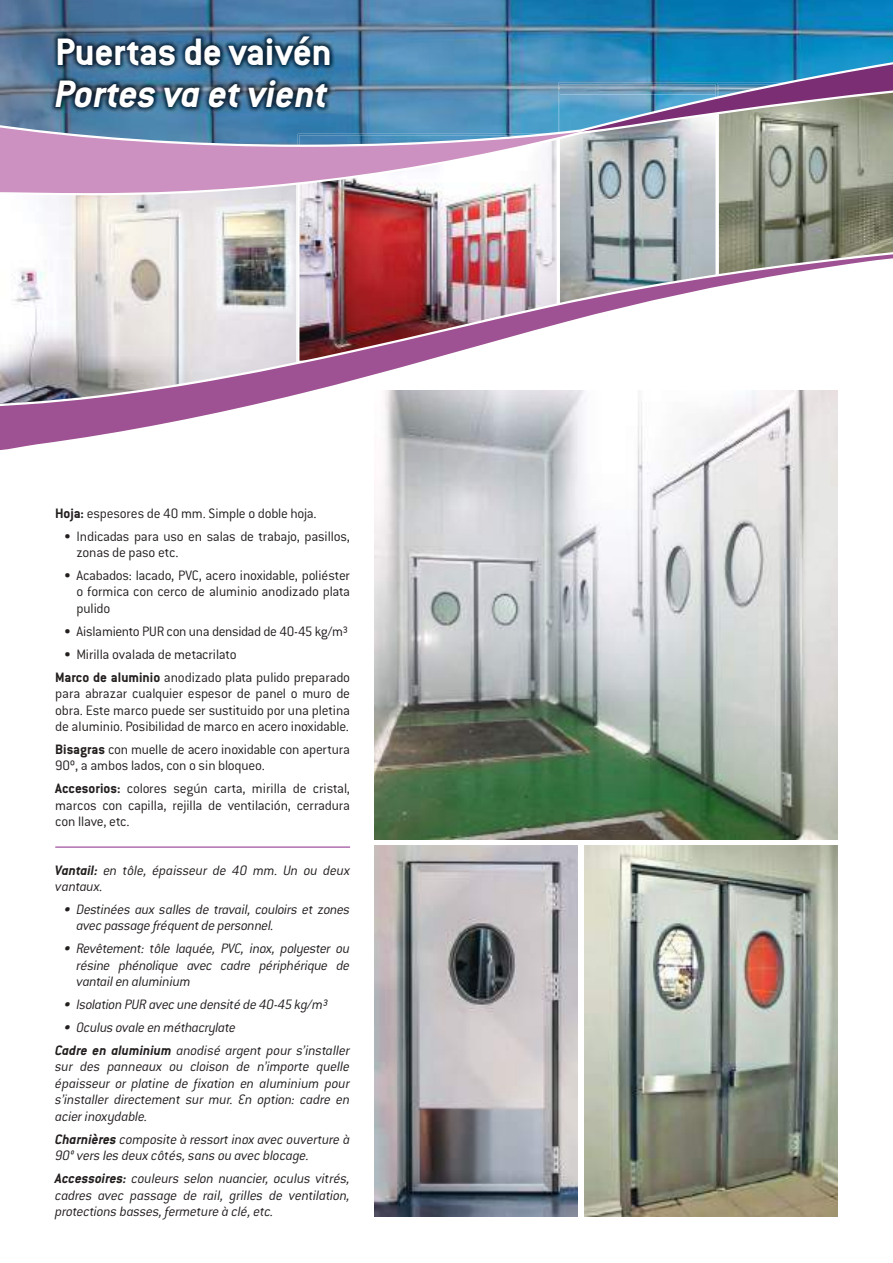
<style>
.page{position:relative;width:893px;height:1263px;background:#fff}
.page>*{position:absolute;margin:0;border:0;box-sizing:border-box;transform-origin:0 0}
.t1{font:700 42px "Conduit ITC Std";letter-spacing:-.01em;color:#fff}
.t2{font:italic 700 42px "Conduit ITC Std";color:#fff}
.t3{font:italic 300 15px/16.5px "Conduit ITC Std";letter-spacing:-.015em;color:#241f1f}
.t4{font:300 15px/16.5px "Conduit ITC Std";letter-spacing:-.015em;color:#241f1f}
.s1{font-weight:700}
</style>
<div class="page">
<img style="left:0;top:0;width:893px;height:23px">
<img style="left:0;top:23px;width:893px;height:207px">
<img style="left:0;top:230px;width:893px;height:220px">
<img style="left:374px;top:391px;width:464px;height:449px">
<img style="left:374px;top:846px;width:204px;height:370px">
<img style="left:585px;top:846px;width:253px;height:370px">
<hr style="left:55px;top:846px;width:295px;height:2px;background:#943e98">
<img style="left:51px;top:31px;width:284px;height:82px">
<h1 class="t1" style="left:55px;top:26px;width:278px">Puertas de vaivén</h1>
<h1 class="t2" style="left:55px;top:68px;width:274px">Portes va et vient</h1>
<p class="t4" style="left:55px;top:504px;width:263px"><span class="s1">Hoja:</span> espesores de 40 mm. Simple o doble hoja.</p>
<p class="t4" style="left:77px;top:527px;width:275px;text-indent:-13px">• Indicadas para uso en salas de trabajo, pasillos, zonas de paso etc.</p>
<p class="t4" style="left:77px;top:566px;width:275px;text-align:justify;text-indent:-13px">• Acabados: lacado, PVC, acero inoxidable, poliéster o formica con cerco de aluminio anodizado plata pulido</p>
<p class="t4" style="left:64px;top:622px;width:286px">• Aislamiento PUR con una densidad de 40-45 kg/m³</p>
<p class="t4" style="left:55px;top:642px;width:296px;line-height:22.8px;text-indent:9px">• Mirilla ovalada de metacrilato<br><span class="s1">Marco de aluminio</span> anodizado plata pulido preparado</p>
<p class="t4" style="left:55px;top:685px;width:296px;text-align:justify">para abrazar cualquier espesor de panel o muro de obra. Este marco puede ser sustituido por una pletina de aluminio. Posibilidad de marco en acero inoxidable.</p>
<p class="t4" style="left:55px;top:740px;width:296px"><span class="s1">Bisagras</span> con muelle de acero inoxidable con apertura<br>90º, a ambos lados, con o sin bloqueo.</p>
<p class="t4" style="left:55px;top:780px;width:296px;text-align:justify"><span class="s1">Accesorios:</span> colores según carta, mirilla de cristal, marcos con capilla, rejilla de ventilación, cerradura con llave, etc.</p>
<p class="t3" style="left:55px;top:861px;width:296px"><span class="s1">Vantail:</span> en tôle, épaisseur de 40 mm. Un ou deux vantaux.</p>
<p class="t3" style="left:77px;top:900px;width:275px;text-indent:-13px">• Destinées aux salles de travail, couloirs et zones avec passage fréquent de personnel.</p>
<p class="t3" style="left:77px;top:940px;width:275px;text-align:justify;text-indent:-13px">• Revêtement: tôle laquée, PVC, inox, polyester ou résine phénolique avec cadre périphérique de vantail en aluminium</p>
<p class="t3" style="left:64px;top:996px;width:266px">• Isolation PUR avec une densité de 40-45 kg/m³</p>
<p class="t3" style="left:55px;top:1015px;width:296px;line-height:23px;text-indent:9px">• Oculus ovale en méthacrylate<br><span class="s1">Cadre en aluminium</span> anodisé argent pour s’installer</p>
<p class="t3" style="left:55px;top:1058px;width:296px;text-align:justify">sur des panneaux ou cloison de n’importe quelle épaisseur or platine de xation en aluminium pour s’installer directement sur mur. En option: cadre en acier inoxydable.</p>
<p class="t3" style="left:55px;top:1130px;width:296px"><span class="s1">Charnières</span> composite à ressort inox avec ouverture à<br>90° vers les deux côtés, sans ou avec blocage.</p>
<p class="t3" style="left:55px;top:1170px;width:296px;text-align:justify"><span class="s1">Accessoires:</span> couleurs selon nuancier, oculus vitrés, cadres avec passage de rail, grilles de ventilation, protections basses, fermeture à clé, etc.</p>
</div>
